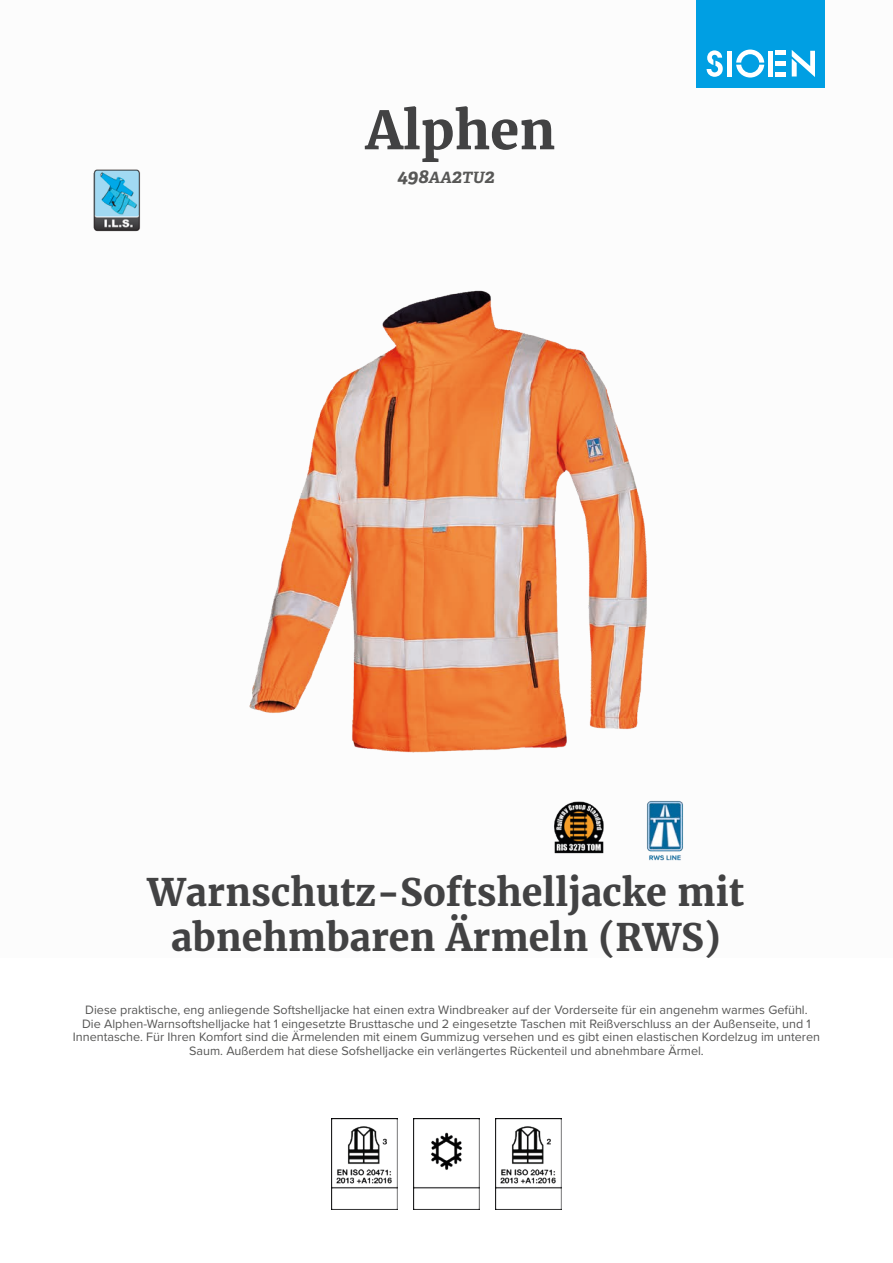
<style>
.page{position:relative;width:893px;height:1263px;background:#fff}
.page>*{position:absolute;margin:0;border:0;box-sizing:border-box;transform-origin:0 0}
.t1{font:700 52.5px "Merriweather";color:#424243}
.t2{font:700 37.5px/45px "Merriweather";color:#424243;text-align:center}
.t3{font:italic 700 19.5px "Adelle";color:#575756}
.t4{font:12.6px/13.6px "Proxima Nova";color:#575756;text-align:center}
.s1{font-size:15.6px}
</style>
<div class="page">
<div style="left:697px;top:0;width:128px;height:88px;background:#009fe3"></div>
<svg style="left:707px;top:50px;width:16px;height:27px"></svg>
<svg style="left:736px;top:50px;width:28px;height:28px"></svg>
<div style="left:727px;top:51px;width:5px;height:26px;background:#fff"></div>
<div style="left:768px;top:51px;width:5px;height:26px;background:#fff"></div>
<div style="left:775px;top:72px;width:11px;height:5px;background:#fff"></div>
<div style="left:775px;top:61px;width:11px;height:5px;background:#fff"></div>
<hr style="left:775px;top:51px;width:11px;height:4px;background:#fff">
<svg style="left:792px;top:50px;width:23px;height:27px"></svg>
<img style="left:93px;top:169px;width:48px;height:63px">
<img style="left:331px;top:1118px;width:66px;height:92px">
<img style="left:413px;top:1118px;width:67px;height:92px">
<img style="left:495px;top:1118px;width:67px;height:92px">
<img style="left:249px;top:290px;width:435px;height:571px">
<h1 class="t1" style="left:366px;top:95px;width:191px">Alphen</h1>
<h3 class="t3" style="left:397px;top:164px;width:99px">498<span class="s1">AA</span>2<span class="s1">TU</span>2</h3>
<h2 class="t2" style="left:148px;top:869px;width:598px">Warnschutz-Softshelljacke mit abnehmbaren Ärmeln (RWS)</h2>
<p class="t4" style="left:73px;top:1002px;width:749px">Diese praktische, eng anliegende Softshelljacke hat einen extra Windbreaker auf der Vorderseite für ein angenehm warmes Gefühl.<br>Die Alphen-Warnsoftshelljacke hat 1 eingesetzte Brusttasche und 2 eingesetzte Taschen mit Reißverschluss an der Außenseite, und 1<br>Innentasche. Für Ihren Komfort sind die Ärmelenden mit einem Gummizug versehen und es gibt einen elastischen Kordelzug im unteren Saum. Außerdem hat diese Sofshelljacke ein verlängertes Rückenteil und abnehmbare Ärmel.</p>
</div>
